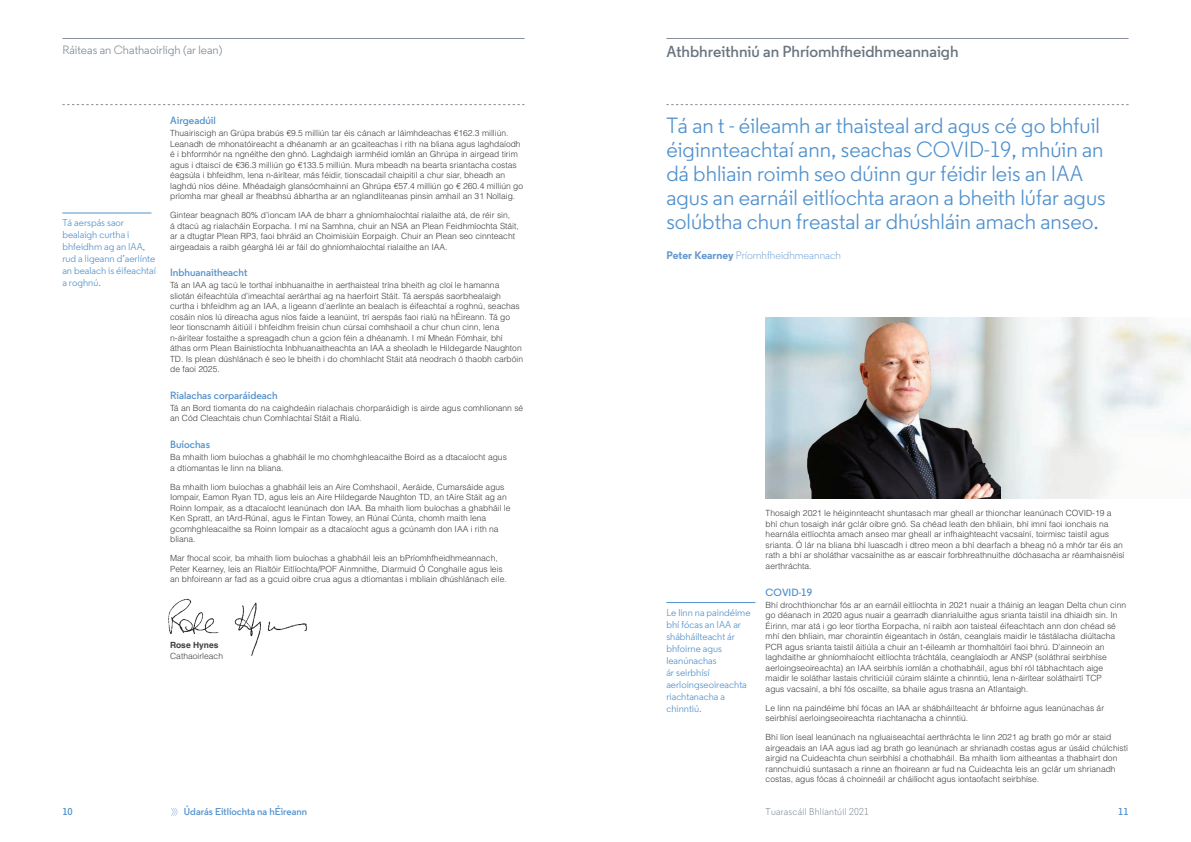
<style>
.page{position:relative;width:1191px;height:842px;background:#fff}
.page>*{position:absolute;margin:0;border:0;box-sizing:border-box;transform-origin:0 0}
.t1{font:22px/24px "Regular";color:#5090cc}
.t2{font:600 16px "Regular";color:#687480}
.t3{font:12px "Regular";color:#7f8893}
.t4{font:300 11px "Regular";color:#6298d1}
.t5{font:600 10.5px "Regular";color:#5090cc}
.t6{font:10px/12px "Regular";color:#5090cc}
.t7{font:600 10px "Regular";color:#5090cc}
.t8{font:300 10px "Regular";letter-spacing:.025em;color:#687480}
.t9{font:300 8.5px/10.5px "Helvetica LT Std";color:#3e3e3f}
.t10{font:700 8.5px "Helvetica LT Std";color:#3e3e3f}
.s1{font-weight:700}
</style>
<div class="page">
<svg style="left:62px;top:104px;width:462px;height:1px"></svg>
<svg style="left:666px;top:104px;width:462px;height:1px"></svg>
<hr style="left:62px;top:38px;width:462px;height:1px;background:#868e99">
<hr style="left:666px;top:38px;width:462px;height:1px;background:#868e99">
<svg style="left:171px;top:808px;width:7px;height:8px"></svg>
<img style="left:168px;top:599px;width:139px;height:57px">
<img style="left:765px;top:317px;width:426px;height:182px">
<img style="left:802px;top:317px;width:198px;height:182px">
<hr style="left:62px;top:213px;width:89px;height:1px;background:#5090cc">
<hr style="left:666px;top:602px;width:89px;height:1px;background:#5090cc">
<h3 class="t3" style="left:62px;top:43px;width:162px">Ráiteas an Chathaoirligh (ar lean)</h3>
<h2 class="t2" style="left:666px;top:42px;width:294px">Athbhreithniú an Phríomhfheidhmeannaigh</h2>
<p class="t6" style="left:62px;top:217px;width:95px">Tá aerspás saor bealaigh curtha i bhfeidhm ag an IAA, rud a ligeann d’aerlínte an bealach is éifeachtaí a roghnú.</p>
<p class="t5" style="left:170px;top:114px;width:47px">Airgeadúil</p>
<p class="t9" style="left:170px;top:128px;width:354px">Thuairiscigh an Grúpa brabús €9.5 milliún tar éis cánach ar láimhdeachas €162.3 milliún.<br>Leanadh de mhonatóireacht a dhéanamh ar an gcaiteachas i rith na bliana agus laghdaíodh é i bhformhór na ngnéithe den ghnó. Laghdaigh iarmhéid iomlán an Ghrúpa in airgead tirim agus i dtaiscí de €36.3 milliún go €133.5 milliún. Mura mbeadh na bearta sriantacha costas éagsúla i bhfeidhm, lena n-áirítear, más féidir, tionscadail chaipitil a chur siar, bheadh an laghdú níos déine. Mhéadaigh glansócmhainní an Ghrúpa €57.4 milliún go € 260.4 milliún go príomha mar gheall ar fheabhsú ábhartha ar an nglandliteanas pinsin amhail an 31 Nollaig.</p>
<p class="t9" style="left:170px;top:210px;width:350px">Gintear beagnach 80% d’ioncam IAA de bharr a ghníomhaíochtaí rialaithe atá, de réir sin,<br>á dtacú ag rialacháin Eorpacha. I mí na Samhna, chuir an NSA an Plean Feidhmíochta Stáit, ar a dtugtar Plean RP3, faoi bhráid an Choimisiúin Eorpaigh. Chuir an Plean seo cinnteacht airgeadais a raibh géarghá léi ar fáil do ghníomhaíochtaí rialaithe an IAA.</p>
<p class="t5" style="left:170px;top:266px;width:79px">Inbhuanaitheacht</p>
<p class="t9" style="left:170px;top:280px;width:354px">Tá an IAA ag tacú le torthaí inbhuanaithe in aerthaisteal trína bheith ag cloí le hamanna sliotán éifeachtúla d’imeachtaí aerárthaí ag na haerfoirt Stáit. Tá aerspás saorbhealaigh curtha i bhfeidhm ag an IAA, a ligeann d’aerlínte an bealach is éifeachtaí a roghnú, seachas cosáin níos lú díreacha agus níos faide a leanúint, trí aerspás faoi rialú na hÉireann. Tá go leor tionscnamh áitiúil i bhfeidhm freisin chun cúrsaí comhshaoil a chur chun cinn, lena n-áirítear fostaithe a spreagadh chun a gcion féin a dhéanamh. I mí Mheán Fómhair, bhí áthas orm Plean Bainistíochta Inbhuanaitheachta an IAA a sheoladh le Hildegarde Naughton TD. Is plean dúshlánach é seo le bheith i do chomhlacht Stáit atá neodrach ó thaobh carbóin de faoi 2025.</p>
<p class="t5" style="left:170px;top:389px;width:109px">Rialachas corparáideach</p>
<p class="t9" style="left:170px;top:403px;width:355px">Tá an Bord tiomanta do na caighdeáin rialachais chorparáidigh is airde agus comhlíonann sé an Cód Cleachtais chun Comhlachtaí Stáit a Rialú.</p>
<p class="t5" style="left:170px;top:438px;width:41px">Buíochas</p>
<p class="t9" style="left:170px;top:452px;width:338px">Ba mhaith liom buíochas a ghabháil le mo chomhghleacaithe Boird as a dtacaíocht agus a dtiomantas le linn na bliana.</p>
<p class="t9" style="left:170px;top:481px;width:342px">Ba mhaith liom buíochas a ghabháil leis an Aire Comhshaoil, Aeráide, Cumarsáide agus Iompair, Eamon Ryan TD, agus leis an Aire Hildegarde Naughton TD, an tAire Stáit ag an Roinn Iompair, as a dtacaíocht leanúnach don IAA. Ba mhaith liom buíochas a ghabháil le Ken Spratt, an tArd-Rúnaí, agus le Fintan Towey, an Rúnaí Cúnta, chomh maith lena gcomhghleacaithe sa Roinn Iompair as a dtacaíocht agus a gcúnamh don IAA i rith na bliana.</p>
<p class="t9" style="left:170px;top:553px;width:338px">Mar fhocal scoir, ba mhaith liom buíochas a ghabháil leis an bPríomhfheidhmeannach,<br>Peter Kearney, leis an Rialtóir Eitlíochta/POF Ainmnithe, Diarmuid Ó Conghaile agus leis an bhfoireann ar fad as a gcuid oibre crua agus a dtiomantas i mbliain dhúshlánach eile.</p>
<p class="t10" style="left:170px;top:640px;width:50px">Rose Hynes</p>
<p class="t9" style="left:170px;top:650px;width:54px">Cathaoirleach</p>
<p class="t1" style="left:666px;top:113px;width:441px">Tá an t - éileamh ar thaisteal ard agus cé go bhfuil éiginnteachtaí ann, seachas COVID-19, mhúin an dá bhliain roimh seo dúinn gur féidir leis an IAA agus an earnáil eitlíochta araon a bheith lúfar agus solúbtha chun freastal ar dhúshláin amach anseo.</p>
<p class="t4" style="left:666px;top:248px;width:176px"><span class="s1">Peter Kearney</span> Príomhfheidhmeannach</p>
<p class="t6" style="left:666px;top:606px;width:86px">Le linn na paindéime bhí fócas an IAA ar shábháilteacht ár bhfoirne agus leanúnachas<br>ár seirbhísí aerloingseoireachta riachtanacha a chinntiú.</p>
<p class="t9" style="left:765px;top:508px;width:360px">Thosaigh 2021 le héiginnteacht shuntasach mar gheall ar thionchar leanúnach COVID-19 a bhí chun tosaigh inár gclár oibre gnó. Sa chéad leath den bhliain, bhí imní faoi ionchais na hearnála eitlíochta amach anseo mar gheall ar infhaighteacht vacsaíní, toirmisc taistil agus srianta. Ó lár na bliana bhí luascadh i dtreo meon a bhí dearfach a bheag nó a mhór tar éis an rath a bhí ar sholáthar vacsaínithe as ar eascair forbhreathnuithe dóchasacha ar réamhaisnéisí aerthráchta.</p>
<p class="t5" style="left:765px;top:585px;width:48px">COVID-19</p>
<p class="t9" style="left:765px;top:599px;width:362px">Bhí drochthionchar fós ar an earnáil eitlíochta in 2021 nuair a tháinig an leagan Delta chun cinn go déanach in 2020 agus nuair a gearradh dianrialuithe agus srianta taistil ina dhiaidh sin. In Éirinn, mar atá i go leor tíortha Eorpacha, ní raibh aon taisteal éifeachtach ann don chéad sé mhí den bhliain, mar choraintín éigeantach in óstán, ceanglais maidir le tástálacha diúltacha PCR agus srianta taistil áitiúla a chuir an t-éileamh ar thomhaltóirí faoi bhrú. D’ainneoin an laghdaithe ar ghníomhaíocht eitlíochta tráchtála, ceanglaíodh ar ANSP (soláthraí seirbhíse aerloingseoireachta) an IAA seirbhís iomlán a chothabháil, agus bhí ról tábhachtach aige maidir le soláthar lastais chriticiúil cúraim sláinte a chinntiú, lena n-áirítear soláthairtí TCP<br>agus vacsaíní, a bhí fós oscailte, sa bhaile agus trasna an Atlantaigh.</p>
<p class="t9" style="left:765px;top:702px;width:340px">Le linn na paindéime bhí fócas an IAA ar shábháilteacht ár bhfoirne agus leanúnachas ár seirbhísí aerloingseoireachta riachtanacha a chinntiú.</p>
<p class="t9" style="left:765px;top:732px;width:364px">Bhí líon íseal leanúnach na ngluaiseachtaí aerthráchta le linn 2021 ag brath go mór ar staid airgeadais an IAA agus iad ag brath go leanúnach ar shrianadh costas agus ar úsáid chúlchistí airgid na Cuideachta chun seirbhísí a chothabháil. Ba mhaith liom aitheantas a thabhairt don rannchuidiú suntasach a rinne an fhoireann ar fud na Cuideachta leis an gclár um shrianadh costas, agus fócas á choinneáil ar cháilíocht agus iontaofacht seirbhíse.</p>
<p class="t7" style="left:62px;top:806px;width:12px">10</p>
<p class="t7" style="left:184px;top:806px;width:125px">Údarás Eitlíochta na hÉireann</p>
<p class="t8" style="left:765px;top:806px;width:105px">Tuarascáil Bhliantúil 2021</p>
<p class="t7" style="left:1118px;top:806px;width:12px">11</p>
</div>
